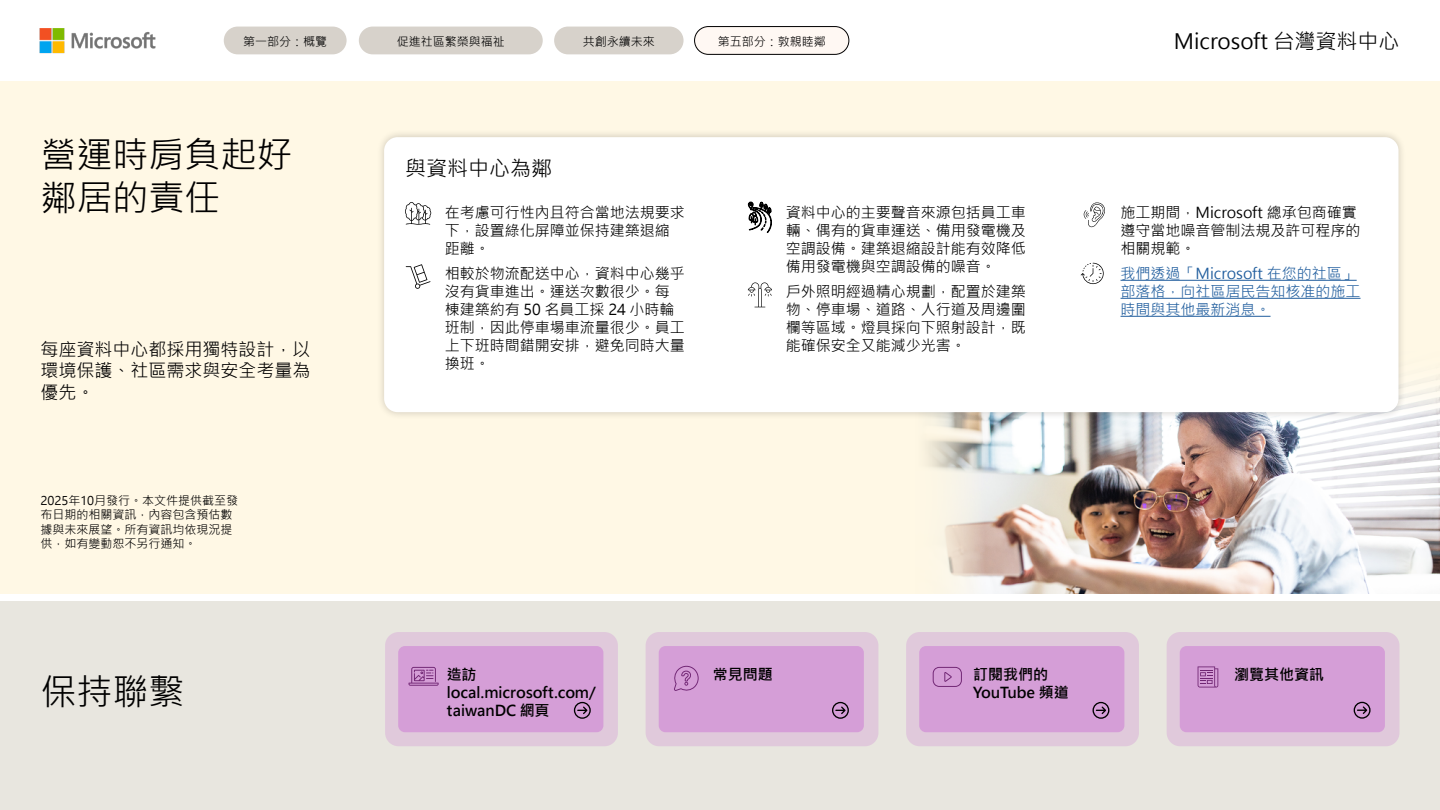
<style>
.page{position:relative;width:1440px;height:810px;background:#fff}
.page>*{position:absolute;margin:0;border:0;box-sizing:border-box;transform-origin:0 0}
.large_heading{font:36px/43.2px "Microsoft Jheng Hei UI Regular";color:#000}
.large_subhead{font:21px "Microsoft Jheng Hei UI Regular";color:#000}
.larger_body_copy{font:18px/21.6px "Microsoft Jheng Hei UI Regular";color:#000;text-align:justify}
.small_body_copy{font:15px/18px "Microsoft Jheng Hei UI Regular";color:#000}
.Stay_connected_button{font:15px/18px "Microsoft Jheng Hei UI Bold";color:#000}
.small_body_copy-2{font:15px/18px "Microsoft Jheng Hei UI Regular";color:#215e9e}
.Published_fine_print{font:12px/14.4px "Microsoft Jheng Hei UI Regular";color:#000}
</style>
<div class="page">
<div style="left:0;top:81px;width:1440px;height:513px;background:#fff8e5"></div>
<div style="left:0;top:601px;width:1440px;height:209px;background:#e8e6df"></div>
<img style="left:39px;top:28px;width:117px;height:26px">
<img style="left:926px;top:379px;width:514px;height:215px">
<div style="left:376px;top:129px;width:1031px;height:291px;background:#000;opacity:.2"></div>
<div style="left:384px;top:137px;width:1014px;height:275px;background:#fff;border-radius:14px"></div>
<hr style="left:1121px;top:280px;width:236px;height:1px;background:#215e9e">
<hr style="left:1121px;top:298px;width:240px;height:1px;background:#215e9e">
<hr style="left:1121px;top:316px;width:150px;height:1px;background:#215e9e">
<svg style="left:748px;top:202px;width:24px;height:31px"></svg>
<svg style="left:405px;top:202px;width:26px;height:23px"></svg>
<svg style="left:406px;top:264px;width:24px;height:25px"></svg>
<svg style="left:748px;top:282px;width:24px;height:25px"></svg>
<svg style="left:1081px;top:263px;width:23px;height:21px"></svg>
<svg style="left:1084px;top:202px;width:21px;height:25px"></svg>
<div style="left:385px;top:632px;width:233px;height:114px;background:#e0c9db;border-radius:14px"></div>
<div style="left:398px;top:646px;width:205px;height:86px;background:#d59ed7;border-radius:7px"></div>
<svg style="left:409px;top:667px;width:30px;height:19px"></svg>
<svg style="left:574px;top:702px;width:17px;height:17px"></svg>
<div style="left:646px;top:632px;width:232px;height:114px;background:#e0c9db;border-radius:14px"></div>
<div style="left:659px;top:646px;width:205px;height:86px;background:#d59ed7;border-radius:7px"></div>
<svg style="left:674px;top:666px;width:25px;height:25px"></svg>
<svg style="left:832px;top:702px;width:17px;height:17px"></svg>
<div style="left:906px;top:632px;width:233px;height:114px;background:#e0c9db;border-radius:14px"></div>
<div style="left:919px;top:646px;width:205px;height:86px;background:#d59ed7;border-radius:7px"></div>
<svg style="left:933px;top:667px;width:29px;height:20px"></svg>
<svg style="left:1092px;top:702px;width:17px;height:17px"></svg>
<div style="left:1167px;top:632px;width:232px;height:114px;background:#e0c9db;border-radius:14px"></div>
<div style="left:1180px;top:646px;width:205px;height:86px;background:#d59ed7;border-radius:7px"></div>
<svg style="left:1354px;top:702px;width:17px;height:17px"></svg>
<div style="left:224px;top:27px;width:123px;height:27px;background:#d7d2cb;border-radius:14px"></div>
<div style="left:359px;top:27px;width:184px;height:27px;background:#d7d2cb;border-radius:14px"></div>
<div style="left:554px;top:27px;width:130px;height:27px;background:#d7d2cb;border-radius:14px"></div>
<div style="left:695px;top:27px;width:154px;height:27px;background:#fff8f3;border-radius:14px"></div>
<div style="left:694px;top:26px;width:155px;height:29px;border:1px solid #000;border-radius:14px"></div>
<svg style="left:1198px;top:666px;width:20px;height:22px"></svg>
<p class="Published_fine_print" style="left:243px;top:35px;width:85px">第一部分：概覽</p>
<p class="Published_fine_print" style="left:397px;top:35px;width:109px">促進社區繁榮與福祉</p>
<p class="Published_fine_print" style="left:583px;top:35px;width:73px">共創永續未來</p>
<p class="Published_fine_print" style="left:718px;top:35px;width:110px">第五部分：敦親睦鄰</p>
<p class="large_heading" style="left:40px;top:133px;width:253px">營運時肩負起好鄰居的責任</p>
<p class="larger_body_copy" style="left:40px;top:338px;width:271px">每座資料中心都採用獨特設計，以環境保護、社區需求與安全考量為優先。</p>
<p class="Published_fine_print" style="left:40px;top:493px;width:199px">2025年10月發行。本文件提供截至發布日期的相關資訊，內容包含預估數據與未來展望。所有資訊均依現況提供，如有變動恕不另行通知。</p>
<p class="large_subhead" style="left:405px;top:156px;width:148px">與資料中心為鄰</p>
<p class="small_body_copy" style="left:445px;top:204px;width:241px">在考慮可行性內且符合當地法規要求下，設置綠化屏障並保持建築退縮距離。</p>
<p class="small_body_copy" style="left:445px;top:264px;width:241px">相較於物流配送中心，資料中心幾乎沒有貨車進出。運送次數很少。每棟建築約有 50 名員工採 24 小時輪班制，因此停車場車流量很少。員工上下班時間錯開安排，避免同時大量換班。</p>
<p class="small_body_copy" style="left:786px;top:204px;width:241px;text-align:justify">資料中心的主要聲音來源包括員工車輛、偶有的貨車運送、備用發電機及空調設備。建築退縮設計能有效降低備用發電機與空調設備的噪音。</p>
<p class="small_body_copy" style="left:786px;top:282px;width:241px;text-align:justify">戶外照明經過精心規劃，配置於建築物、停車場、道路、人行道及周邊圍欄等區域。燈具採向下照射設計，既能確保安全又能減少光害。</p>
<h2 class="large_subhead" style="left:1174px;top:28px;width:227px">Microsoft 台灣資料中心</h2>
<p class="small_body_copy" style="left:1121px;top:204px;width:241px">施工期間，Microsoft 總承包商確實遵守當地噪音管制法規及許可程序的相關規範。</p>
<p class="small_body_copy-2" style="left:1121px;top:264px;width:241px">我們透過「Microsoft 在您的社區」部落格，向社區居民告知核准的施工時間與其他最新消息。</p>
<p class="large_heading" style="left:40px;top:670px;width:145px">保持聯繫</p>
<p class="Stay_connected_button" style="left:447px;top:665px;width:150px">造訪local.microsoft.com/ taiwanDC 網頁</p>
<p class="Stay_connected_button" style="left:713px;top:665px;width:61px">常見問題</p>
<p class="Stay_connected_button" style="left:973px;top:665px;width:97px">訂閱我們的<br>YouTube 頻道</p>
<p class="Stay_connected_button" style="left:1234px;top:665px;width:91px">瀏覽其他資訊</p>
</div>
